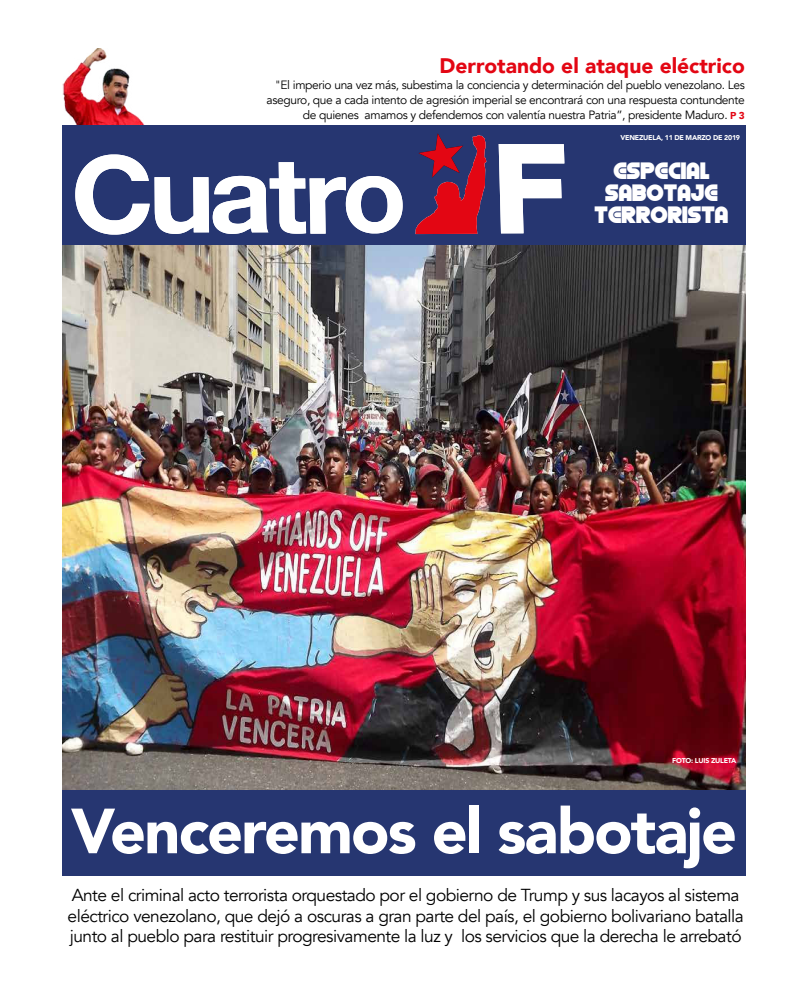
<style>
.page{position:relative;width:808px;height:1007px;background:#fff}
.page>*{position:absolute;margin:0;border:0;box-sizing:border-box;transform-origin:0 0}
.t1{font:900 63px "Avenir";letter-spacing:-.03em;color:#fff}
.t2{font:900 21px "Avenir";color:#e30613}
.t3{font:20px/22px "Oilrig";letter-spacing:-.01em;color:#fff;text-align:center}
.t4{font:17.3px/20.8px "Avenir";letter-spacing:-.03em;color:#000}
.t5{font:12px/15px "Avenir";letter-spacing:-.03em;color:#000;text-align:right}
.t6{font:900 7px "Avenir";letter-spacing:-.03em;color:#fff}
.s1{font-weight:900;font-size:10px;color:#e30613}
</style>
<div class="page">
<img style="left:63px;top:48px;width:82px;height:77px">
<div style="left:62px;top:125px;width:684px;height:121px;background:#263671"></div>
<svg style="left:499px;top:144px;width:65px;height:89px"></svg>
<svg style="left:75px;top:154px;width:328px;height:80px"></svg>
<svg style="left:415px;top:133px;width:71px;height:101px"></svg>
<img style="left:62px;top:246px;width:684px;height:544px">
<div style="left:62px;top:790px;width:684px;height:85px;background:#263671"></div>
<p class="t2" style="left:440px;top:58px;width:307px">Derrotando el ataque eléctrico</p>
<p class="t5" style="left:267px;top:78px;width:480px">"El imperio una vez más, subestima la conciencia y determinación del pueblo venezolano. Les aseguro, que a cada intento de agresión imperial se encontrará con una respuesta contundente de quienes amamos y defendemos con valentía nuestra Patria”, presidente Maduro. <span class="s1">P 3</span></p>
<p class="t6" style="left:620px;top:135px;width:121px">VENEZUELA, 11 DE MARZO DE 2019</p>
<p class="t3" style="left:595px;top:161px;width:135px">ESPECIAL<br>SABOTAJE<br>TERRORISTA</p>
<p class="t6" style="left:672px;top:757px;width:66px">FOTO: LUIS ZULETA</p>
<h1 class="t1" style="left:71px;top:805px;width:668px">Venceremos el sabotaje</h1>
<p class="t4" style="left:68px;top:886px;width:678px">Ante el criminal acto terrorista orquestado por el gobierno de Trump y sus lacayos al sistema eléctrico venezolano, que dejó a oscuras a gran parte del país, el gobierno bolivariano batalla junto al pueblo para restituir progresivamente la luz y los servicios que la derecha le arrebató</p>
</div>
